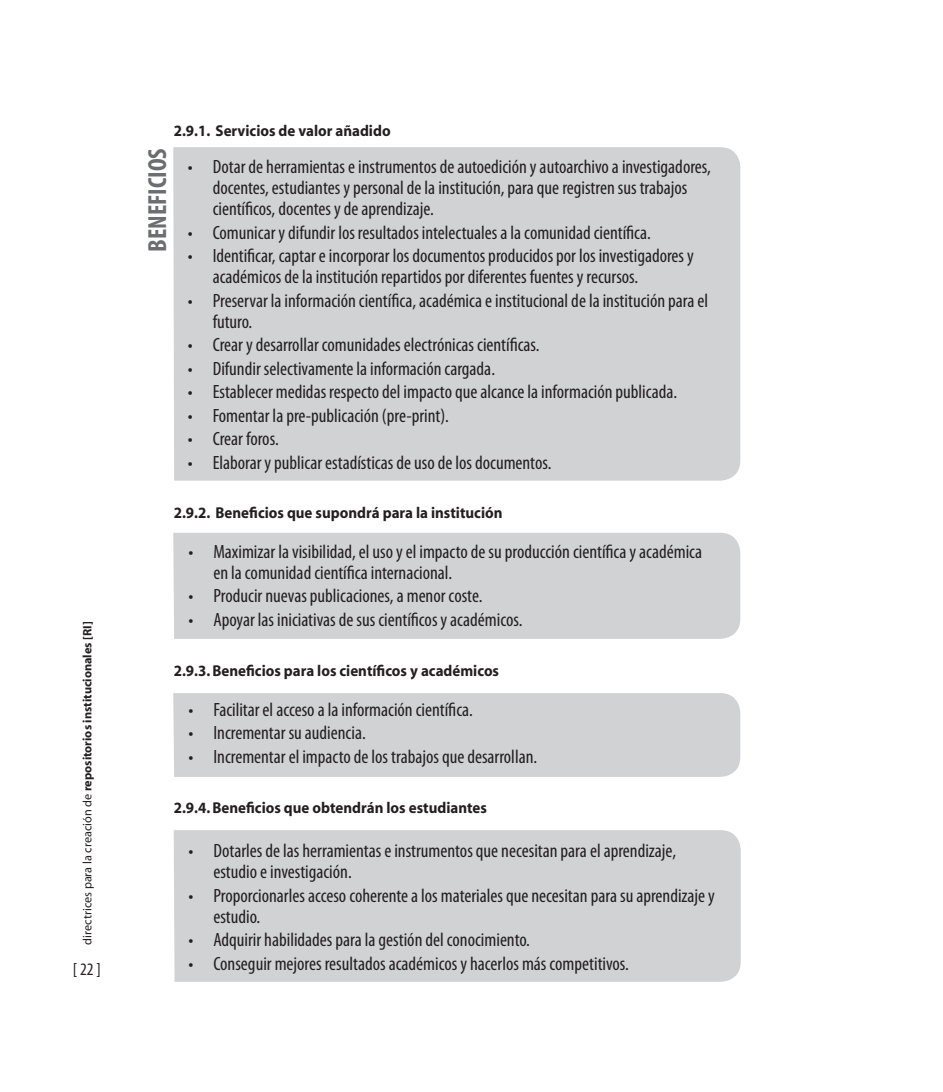
<style>
.page{position:relative;width:943px;height:1092px;background:#fff}
.page>*{position:absolute;margin:0;border:0;box-sizing:border-box;transform-origin:0 0}
.t1{font:700 condensed 26.25px "Myriad Pro";color:#6c6d70}
.t2{font:condensed 19.25px/21px "Myriad Pro";color:#231f20}
.t3{font:condensed 17.5px "Myriad Pro";color:#231f20}
.t4{font:700 15.75px "Myriad";color:#231f20;scale:.95 1}
.t5{font:700 12.25px "Myriad";color:#231f20}
.s1{font-weight:400}
</style>
<div class="page">
<div style="left:174px;top:830px;width:566px;height:151px;background:#d1d2d4"></div>
<div style="left:173px;top:693px;width:567px;height:83px;background:#d1d2d4"></div>
<div style="left:173px;top:533px;width:567px;height:105px;background:#d1d2d4"></div>
<div style="left:173px;top:147px;width:567px;height:333px;background:#d1d2d4"></div>
<p class="t5" style="left:81px;top:944px;width:325px;rotate:-90deg"><span class="s1">directrices para la creación de</span> repositorios institucionales [RI]</p>
<p class="t3" style="left:73px;top:958px;width:29px">[ 22]</p>
<h1 class="t1" style="left:141px;top:252px;width:105px;rotate:-90deg">BENEFICIOS</h1>
<p class="t4" style="left:174px;top:122px;width:230px">2.9.1. Servicios de valor añadido</p>
<p class="t2" style="left:213px;top:156px;width:499px;text-indent:-25px">• Dotar de herramientas e instrumentos de autoedición y autoarchivo a investigadores, docentes, estudiantes y personal de la institución, para que registren sus trabajos científicos, docentes y de aprendizaje.</p>
<p class="t2" style="left:188px;top:221px;width:464px">• Comunicar y difundir los resultados intelectuales a la comunidad científica.</p>
<p class="t2" style="left:213px;top:245px;width:482px;text-indent:-25px">• Identificar, captar e incorporar los documentos producidos por los investigadores y académicos de la institución repartidos por diferentes fuentes y recursos.</p>
<p class="t2" style="left:213px;top:289px;width:497px;text-indent:-25px">• Preservar la información científica, académica e institucional de la institución para el futuro.</p>
<p class="t2" style="left:188px;top:334px;width:353px">• Crear y desarrollar comunidades electrónicas científicas.</p>
<p class="t2" style="left:188px;top:357px;width:309px">• Difundir selectivamente la información cargada.</p>
<p class="t2" style="left:188px;top:381px;width:491px">• Establecer medidas respecto del impacto que alcance la información publicada.</p>
<p class="t2" style="left:188px;top:404px;width:262px">• Fomentar la pre-publicación (pre-print).</p>
<p class="t2" style="left:188px;top:428px;width:92px">• Crear foros.</p>
<p class="t2" style="left:188px;top:451px;width:365px">• Elaborar y publicar estadísticas de uso de los documentos.</p>
<p class="t4" style="left:174px;top:504px;width:347px">2.9.2. Beneficios que supondrá para la institución</p>
<p class="t2" style="left:213px;top:541px;width:490px;text-indent:-25px">• Maximizar la visibilidad, el uso y el impacto de su producción científica y académica en la comunidad científica internacional.</p>
<p class="t2" style="left:189px;top:585px;width:295px">• Producir nuevas publicaciones, a menor coste.</p>
<p class="t2" style="left:189px;top:608px;width:335px">• Apoyar las iniciativas de sus científicos y académicos.</p>
<p class="t4" style="left:174px;top:662px;width:344px">2.9.3. Beneficios para los científicos y académicos</p>
<p class="t2" style="left:189px;top:698px;width:286px">• Facilitar el acceso a la información científica.</p>
<p class="t2" style="left:189px;top:722px;width:179px">• Incrementar su audiencia.</p>
<p class="t2" style="left:189px;top:745px;width:350px">• Incrementar el impacto de los trabajos que desarrollan.</p>
<p class="t4" style="left:174px;top:799px;width:331px">2.9.4. Beneficios que obtendrán los estudiantes</p>
<p class="t2" style="left:213px;top:839px;width:464px;text-indent:-25px">• Dotarles de las herramientas e instrumentos que necesitan para el aprendizaje, estudio e investigación.</p>
<p class="t2" style="left:213px;top:884px;width:503px;text-indent:-25px">• Proporcionarles acceso coherente a los materiales que necesitan para su aprendizaje y estudio.</p>
<p class="t2" style="left:189px;top:928px;width:343px">• Adquirir habilidades para la gestión del conocimiento.</p>
<p class="t2" style="left:189px;top:952px;width:442px">• Conseguir mejores resultados académicos y hacerlos más competitivos.</p>
</div>
